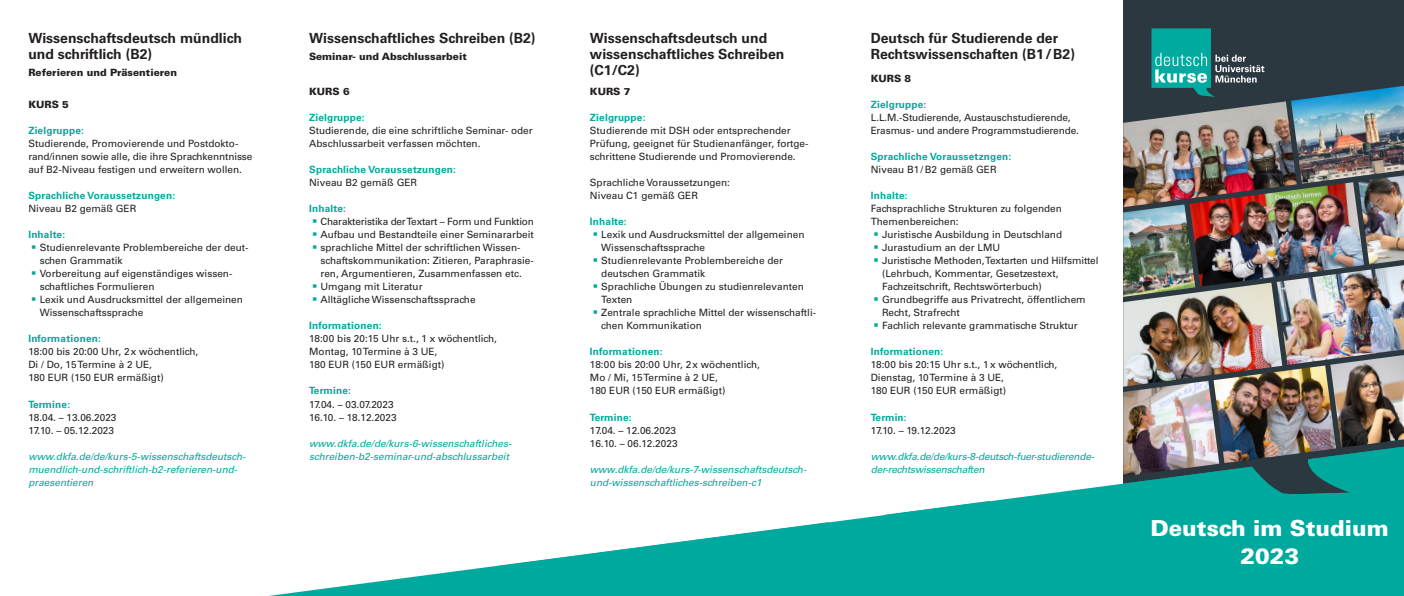
<style>
.page{position:relative;width:1404px;height:596px;background:#fff}
.page>*{position:absolute;margin:0;border:0;box-sizing:border-box;transform-origin:0 0}
.t1{font:900 22px/28px "Univers LT Std";color:#fff;text-align:center}
.t2{font:700 14px/16px "Univers LT Std";color:#231f20}
.t3{font:10px/13px "Univers LT Std";color:#231f20}
.t4{font:italic 10px/13px "Univers LT Std";color:#00a99d}
.t5{font:700 10px "Univers LT Std";letter-spacing:.02em;color:#00a99d}
.t6{font:900 10px "Univers LT Std";color:#231f20}
.t7{font:italic 10px/13px "Univers LT Std";letter-spacing:-.02em;color:#00a99d}
.t8{font:10px "Univers LT Std";letter-spacing:-.02em;color:#231f20}
.s1{font-family:"Arial";font-size:15px;color:#00a99d}
</style>
<div class="page">
<div style="left:1123px;top:0;width:280px;height:548px;background:#2c3840"></div>
<img style="left:1282px;top:265px;width:121px;height:99px">
<img style="left:1123px;top:286px;width:159px;height:94px">
<img style="left:1363px;top:183px;width:40px;height:81px">
<img style="left:1195px;top:183px;width:168px;height:103px">
<img style="left:1123px;top:207px;width:72px;height:90px">
<img style="left:1213px;top:365px;width:117px;height:55px">
<img style="left:1123px;top:380px;width:96px;height:40px">
<img style="left:1330px;top:355px;width:73px;height:65px">
<img style="left:1123px;top:101px;width:173px;height:106px">
<img style="left:1290px;top:86px;width:113px;height:97px">
<svg style="left:1151px;top:28px;width:113px;height:69px"></svg>
<svg style="left:989px;top:420px;width:414px;height:175px;fill:#00a99d"></svg>
<svg style="left:276px;top:501px;width:713px;height:94px"></svg>
<h2 class="t2" style="left:28px;top:30px;width:215px">Wissenschaftsdeutsch mündlich und schriftlich (B2)</h2>
<p class="t6" style="left:28px;top:66px;width:150px">Referieren und Präsentieren</p>
<p class="t6" style="left:28px;top:98px;width:42px">KURS 5</p>
<p class="t5" style="left:28px;top:125px;width:57px">Zielgruppe:</p>
<p class="t3" style="left:28px;top:137px;width:225px">Studierende, Promovierende und Postdokto&shy;rand/innen sowie alle, die ihre Sprachkenntnisse auf B2-Niveau festigen und erweitern wollen.</p>
<p class="t5" style="left:28px;top:190px;width:148px">Sprachliche Voraussetzungen:</p>
<p class="t3" style="left:28px;top:202px;width:110px">Niveau B2 gemäß GER</p>
<p class="t5" style="left:28px;top:229px;width:38px">Inhalte:</p>
<p class="t3" style="left:40px;top:241px;width:210px;text-indent:-8px"><span class="s1">▪</span> Studienrelevante Problembereiche der deut&shy;schen Grammatik</p>
<p class="t3" style="left:40px;top:267px;width:194px;text-indent:-8px"><span class="s1">▪</span> Vorbereitung auf eigenständiges wissen&shy;schaftliches Formulieren</p>
<p class="t3" style="left:40px;top:293px;width:205px;text-indent:-8px"><span class="s1">▪</span> Lexik und Ausdrucksmittel der allgemeinen<br>Wissenschaftssprache</p>
<p class="t5" style="left:28px;top:333px;width:74px">Informationen:</p>
<p class="t3" style="left:28px;top:345px;width:171px">18:00 bis 20:00 Uhr, 2x wöchentlich,<br>Di / Do, 15 Termine à 2 UE,<br>180 EUR (150 EUR ermäßigt)</p>
<p class="t5" style="left:28px;top:398px;width:43px">Termine:</p>
<p class="t3" style="left:28px;top:410px;width:90px">18.04. – 13.06.2023<br>17.10. – 05.12.2023</p>
<p class="t4" style="left:28px;top:449px;width:219px">www.dkfa.de/de/kurs-5-wissenschaftsdeutsch&shy;muendlich-und-schriftlich-b2-referieren-und&shy;praesentieren</p>
<h2 class="t2" style="left:309px;top:30px;width:228px">Wissenschaftliches Schreiben (B2)</h2>
<p class="t6" style="left:309px;top:50px;width:159px">Seminar- und Abschlussarbeit</p>
<p class="t6" style="left:309px;top:85px;width:42px">KURS 6</p>
<p class="t5" style="left:309px;top:112px;width:57px">Zielgruppe:</p>
<p class="t3" style="left:309px;top:124px;width:225px">Studierende, die eine schriftliche Seminar- oder<br>Abschlussarbeit verfassen möchten.</p>
<p class="t5" style="left:309px;top:164px;width:148px">Sprachliche Voraussetzungen:</p>
<p class="t3" style="left:309px;top:176px;width:110px">Niveau B2 gemäß GER</p>
<p class="t5" style="left:309px;top:203px;width:38px">Inhalte:</p>
<p class="t8" style="left:312px;top:216px;width:223px"><span class="s1">▪</span> Charakteristika der Textart – Form und Funktion</p>
<p class="t3" style="left:312px;top:228px;width:223px"><span class="s1">▪</span> Aufbau und Bestandteile einer Seminararbeit</p>
<p class="t3" style="left:320px;top:241px;width:215px;text-indent:-8px"><span class="s1">▪</span> sprachliche Mittel der schriftlichen Wissen&shy;schaftskommunikation: Zitieren, Paraphrasie&shy;ren, Argumentieren, Zusammenfassen etc.</p>
<p class="t3" style="left:312px;top:280px;width:112px"><span class="s1">▪</span> Umgang mit Literatur</p>
<p class="t3" style="left:312px;top:293px;width:165px"><span class="s1">▪</span> Alltägliche Wissenschaftssprache</p>
<p class="t5" style="left:309px;top:320px;width:74px">Informationen:</p>
<p class="t3" style="left:309px;top:332px;width:189px">18:00 bis 20:15 Uhr s.t., 1 x wöchentlich,<br>Montag, 10 Termine à 3 UE,<br>180 EUR (150 EUR ermäßigt)</p>
<p class="t5" style="left:309px;top:385px;width:43px">Termine:</p>
<p class="t3" style="left:309px;top:397px;width:89px">17.04. – 03.07.2023<br>16.10. – 18.12.2023</p>
<p class="t4" style="left:309px;top:436px;width:204px">www.dkfa.de/de/kurs-6-wissenschaftliches&shy;schreiben-b2-seminar-und-abschlussarbeit</p>
<h2 class="t2" style="left:590px;top:30px;width:196px">Wissenschaftsdeutsch und wissenschaftliches Schreiben (C1/C2)</h2>
<p class="t6" style="left:590px;top:85px;width:42px">KURS 7</p>
<p class="t5" style="left:590px;top:112px;width:57px">Zielgruppe:</p>
<p class="t3" style="left:590px;top:124px;width:220px">Studierende mit DSH oder entsprechender<br>Prüfung, geeignet für Studienanfänger, fortge&shy;schrittene Studierende und Promovierende.</p>
<p class="t3" style="left:590px;top:176px;width:142px">Sprachliche Voraussetzungen:<br>Niveau C1 gemäß GER</p>
<p class="t5" style="left:590px;top:216px;width:38px">Inhalte:</p>
<p class="t3" style="left:601px;top:228px;width:205px;text-indent:-8px"><span class="s1">▪</span> Lexik und Ausdrucksmittel der allgemeinen<br>Wissenschaftssprache</p>
<p class="t3" style="left:601px;top:254px;width:183px;text-indent:-8px"><span class="s1">▪</span> Studienrelevante Problembereiche der deutschen Grammatik</p>
<p class="t3" style="left:601px;top:280px;width:204px;text-indent:-8px"><span class="s1">▪</span> Sprachliche Übungen zu studienrelevanten<br>Texten</p>
<p class="t3" style="left:601px;top:306px;width:216px;text-indent:-8px"><span class="s1">▪</span> Zentrale sprachliche Mittel der wissenschaftli&shy;chen Kommunikation</p>
<p class="t5" style="left:590px;top:346px;width:74px">Informationen:</p>
<p class="t3" style="left:590px;top:358px;width:171px">18:00 bis 20:00 Uhr, 2x wöchentlich,<br>Mo / Mi, 15 Termine à 2 UE,<br>180 EUR (150 EUR ermäßigt)</p>
<p class="t5" style="left:590px;top:411px;width:43px">Termine:</p>
<p class="t3" style="left:590px;top:423px;width:89px">17.04. – 12.06.2023<br>16.10. – 06.12.2023</p>
<p class="t4" style="left:590px;top:462px;width:218px">www.dkfa.de/de/kurs-7-wissenschaftsdeutsch&shy;und-wissenschaftliches-schreiben-c1</p>
<h2 class="t2" style="left:870px;top:30px;width:206px">Deutsch für Studierende der<br>Rechtswissenschaften (B1/B2)</h2>
<p class="t6" style="left:870px;top:72px;width:42px">KURS 8</p>
<p class="t5" style="left:870px;top:99px;width:57px">Zielgruppe:</p>
<p class="t3" style="left:870px;top:111px;width:210px">L.L.M.-Studierende, Austauschstudierende,<br>Erasmus- und andere Programmstudierende.</p>
<p class="t5" style="left:870px;top:151px;width:142px">Sprachliche Voraussetzngen:</p>
<p class="t3" style="left:870px;top:163px;width:127px">Niveau B1/ B2 gemäß GER</p>
<p class="t5" style="left:870px;top:190px;width:38px">Inhalte:</p>
<p class="t3" style="left:870px;top:202px;width:193px">Fachsprachliche Strukturen zu folgenden<br>Themenbereichen:</p>
<p class="t3" style="left:873px;top:228px;width:190px"><span class="s1">▪</span> Juristische Ausbildung in Deutschland</p>
<p class="t3" style="left:873px;top:241px;width:128px"><span class="s1">▪</span> Jurastudium an der LMU</p>
<p class="t3" style="left:882px;top:254px;width:218px;text-indent:-8px"><span class="s1">▪</span> Juristische Methoden, Textarten und Hilfsmittel (Lehrbuch, Kommentar, Gesetzestext,<br>Fachzeitschrift, Rechtswörterbuch)</p>
<p class="t3" style="left:882px;top:293px;width:205px;text-indent:-8px"><span class="s1">▪</span> Grundbegriffe aus Privatrecht, öffentlichem<br>Recht, Strafrecht</p>
<p class="t3" style="left:873px;top:319px;width:206px"><span class="s1">▪</span> Fachlich relevante grammatische Struktur</p>
<p class="t5" style="left:870px;top:346px;width:74px">Informationen:</p>
<p class="t3" style="left:870px;top:358px;width:188px">18:00 bis 20:15 Uhr s.t., 1x wöchentlich,<br>Dienstag, 10 Termine à 3 UE,<br>180 EUR (150 EUR ermäßigt)</p>
<p class="t5" style="left:870px;top:411px;width:37px">Termin:</p>
<p class="t3" style="left:870px;top:423px;width:87px">17.10. – 19.12.2023</p>
<p class="t7" style="left:870px;top:449px;width:225px">www.dkfa.de/de/kurs-8-deutsch-fuer-studierende&shy;der-rechtswissenschaften</p>
<h1 class="t1" style="left:1150px;top:513px;width:240px">Deutsch im Studium<br>2023</h1>
</div>
